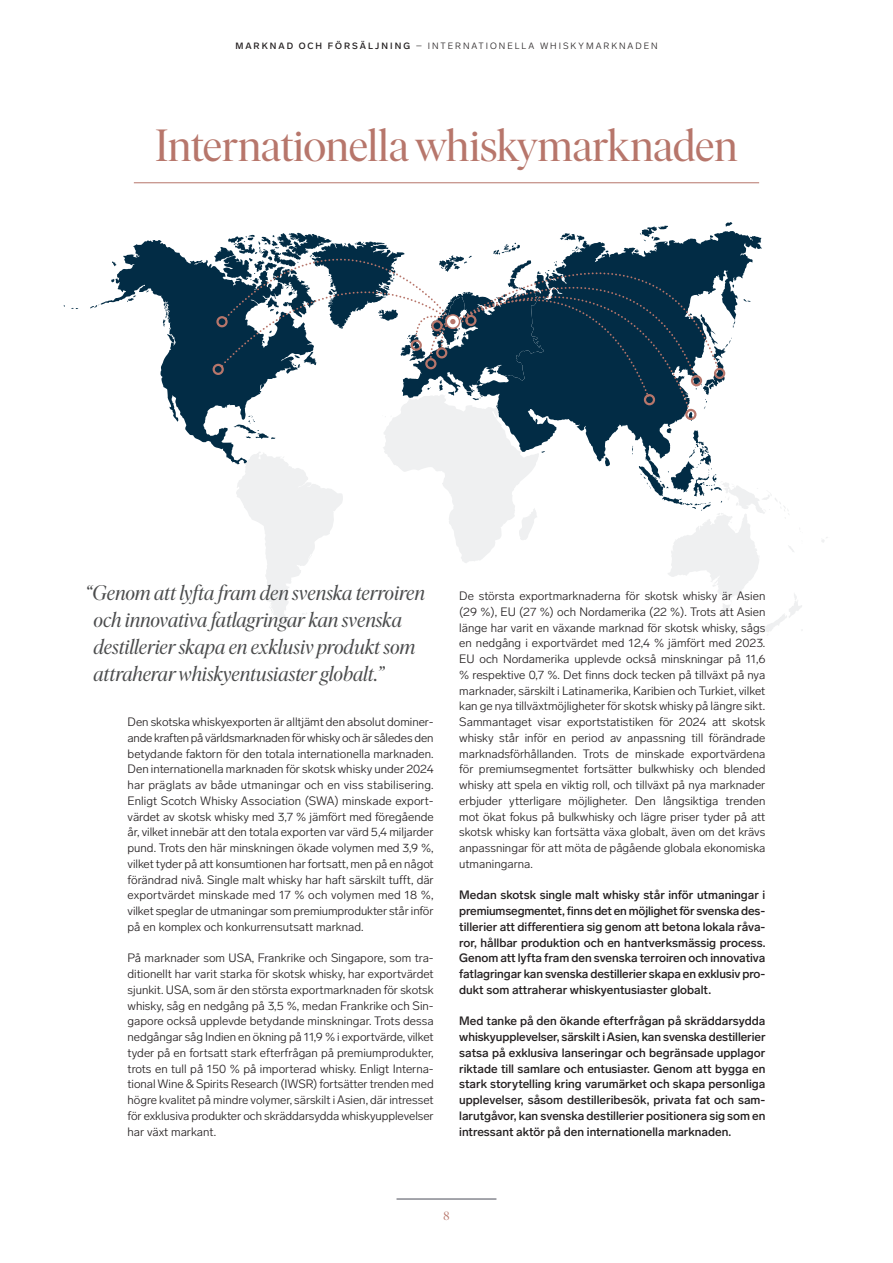
<style>
.page{position:relative;width:893px;height:1263px;background:#fff}
.page>*{position:absolute;margin:0;border:0;box-sizing:border-box;transform-origin:0 0}
.IVAR_-_Stor_rubrik_f{font:45px "Ivar Display";letter-spacing:-.01em;color:#b7766b}
.IVAR_-_Citat_och_ing{font:italic 21px/27px "Ivar Display";letter-spacing:-.005em;color:#4b4c4d}
.LAB_-_Brödtext{font:300 12px/15.8px "Lab Grotesque";color:#231f20;text-align:justify}
.LAB_-_Brödtext-2{font:500 12px/15.8px "Lab Grotesque";color:#231f20;text-align:justify}
.t1{font:12px "Ivar Display";color:#b7766b}
.t2{font:300 9px "Lab Grotesque";letter-spacing:.22em;color:#231f20}
.s1{font-weight:500}
</style>
<div class="page">
<hr style="left:396px;top:1199px;width:100px;height:1px;background:#4b4d58">
<hr style="left:134px;top:183px;width:625px;height:1px;background:#b7766b">
<svg style="left:100px;top:240px;width:114px;height:207px"></svg>
<svg style="left:163px;top:302px;width:11px;height:41px"></svg>
<svg style="left:127px;top:295px;width:9px;height:7px"></svg>
<svg style="left:90px;top:304px;width:10px;height:5px"></svg>
<svg style="left:112px;top:261px;width:4px;height:5px"></svg>
<div style="left:213px;top:364px;width:11px;height:11px;border:2px solid #b7766b;border-radius:50%"></div>
<svg style="left:214px;top:222px;width:588px;height:413px"></svg>
<p class="t2" style="left:235px;top:41px;width:424px"><span class="s1">MARKNAD OCH FÖRSÄLJNING</span> – INTERNATIONELLA WHISKYMARKNADEN</p>
<p class="IVAR_-_Stor_rubrik_f" style="left:155px;top:122px;width:584px">Internationella whiskymarknaden</p>
<p class="IVAR_-_Citat_och_ing" style="left:94px;top:580px;width:333px;text-indent:-9px">“Genom att lyfta fram den svenska terroiren och innovativa fatlagringar kan svenska destillerier skapa en exklusiv produkt som attraherar whiskyentusiaster globalt.”</p>
<p class="LAB_-_Brödtext" style="left:128px;top:714px;width:308px">Den skotska whiskyexporten är alltjämt den absolut dominer&shy;ande kraften på världsmarknaden för whisky och är således den betydande faktorn för den totala internationella marknaden.<br>Den internationella marknaden för skotsk whisky under 2024 har präglats av både utmaningar och en viss stabilisering.<br>Enligt Scotch Whisky Association (SWA) minskade export&shy;värdet av skotsk whisky med 3,7 % jämfört med föregående år, vilket innebär att den totala exporten var värd 5,4 miljarder pund. Trots den här minskningen ökade volymen med 3,9 %, vilket tyder på att konsumtionen har fortsatt, men på en något förändrad nivå. Single malt whisky har haft särskilt tufft, där exportvärdet minskade med 17 % och volymen med 18 %, vilket speglar de utmaningar som premiumprodukter står inför på en komplex och konkurrensutsatt marknad.</p>
<p class="LAB_-_Brödtext" style="left:128px;top:950px;width:308px">På marknader som USA, Frankrike och Singapore, som tra&shy;ditionellt har varit starka för skotsk whisky, har exportvärdet sjunkit. USA, som är den största exportmarknaden för skotsk whisky, såg en nedgång på 3,5 %, medan Frankrike och Sin&shy;gapore också upplevde betydande minskningar. Trots dessa nedgångar såg Indien en ökning på 11,9 % i exportvärde, vilket tyder på en fortsatt stark efterfrågan på premiumprodukter, trots en tull på 150 % på importerad whisky. Enligt Interna&shy;tional Wine &amp; Spirits Research (IWSR) fortsätter trenden med högre kvalitet på mindre volymer, särskilt i Asien, där intresset för exklusiva produkter och skräddarsydda whiskyupplevelser har växt markant.</p>
<p class="LAB_-_Brödtext" style="left:459px;top:588px;width:308px">De största exportmarknaderna för skotsk whisky är Asien (29 %), EU (27 %) och Nordamerika (22 %). Trots att Asien länge har varit en växande marknad för skotsk whisky, sågs en nedgång i exportvärdet med 12,4 % jämfört med 2023.<br>EU och Nordamerika upplevde också minskningar på 11,6 % respektive 0,7 %. Det finns dock tecken på tillväxt på nya marknader, särskilt i Latinamerika, Karibien och Turkiet, vilket kan ge nya tillväxtmöjligheter för skotsk whisky på längre sikt.</p>
<p class="LAB_-_Brödtext" style="left:459px;top:714px;width:308px">Sammantaget visar exportstatistiken för 2024 att skotsk whisky står inför en period av anpassning till förändrade marknadsförhållanden. Trots de minskade exportvärdena för premiumsegmentet fortsätter bulkwhisky och blended whisky att spela en viktig roll, och tillväxt på nya marknader erbjuder ytterligare möjligheter. Den långsiktiga trenden mot ökat fokus på bulkwhisky och lägre priser tyder på att skotsk whisky kan fortsätta växa globalt, även om det krävs anpassningar för att möta de pågående globala ekonomiska utmaningarna.</p>
<p class="LAB_-_Brödtext-2" style="left:459px;top:887px;width:308px">Medan skotsk single malt whisky står inför utmaningar i premiumsegmentet, finns det en möjlighet för svenska des&shy;tillerier att differentiera sig genom att betona lokala råva&shy;ror, hållbar produktion och en hantverksmässig process.<br>Genom att lyfta fram den svenska terroiren och innovativa fatlagringar kan svenska destillerier skapa en exklusiv pro&shy;dukt som attraherar whiskyentusiaster globalt.</p>
<p class="LAB_-_Brödtext-2" style="left:459px;top:1013px;width:308px">Med tanke på den ökande efterfrågan på skräddarsydda whiskyupplevelser, särskilt i Asien, kan svenska destillerier satsa på exklusiva lanseringar och begränsade upplagor riktade till samlare och entusiaster. Genom att bygga en stark storytelling kring varumärket och skapa personliga upplevelser, såsom destilleribesök, privata fat och sam&shy;larutgåvor, kan svenska destillerier positionera sig som en intressant aktör på den internationella marknaden.</p>
<p class="t1" style="left:443px;top:1210px;width:7px">8</p>
</div>
